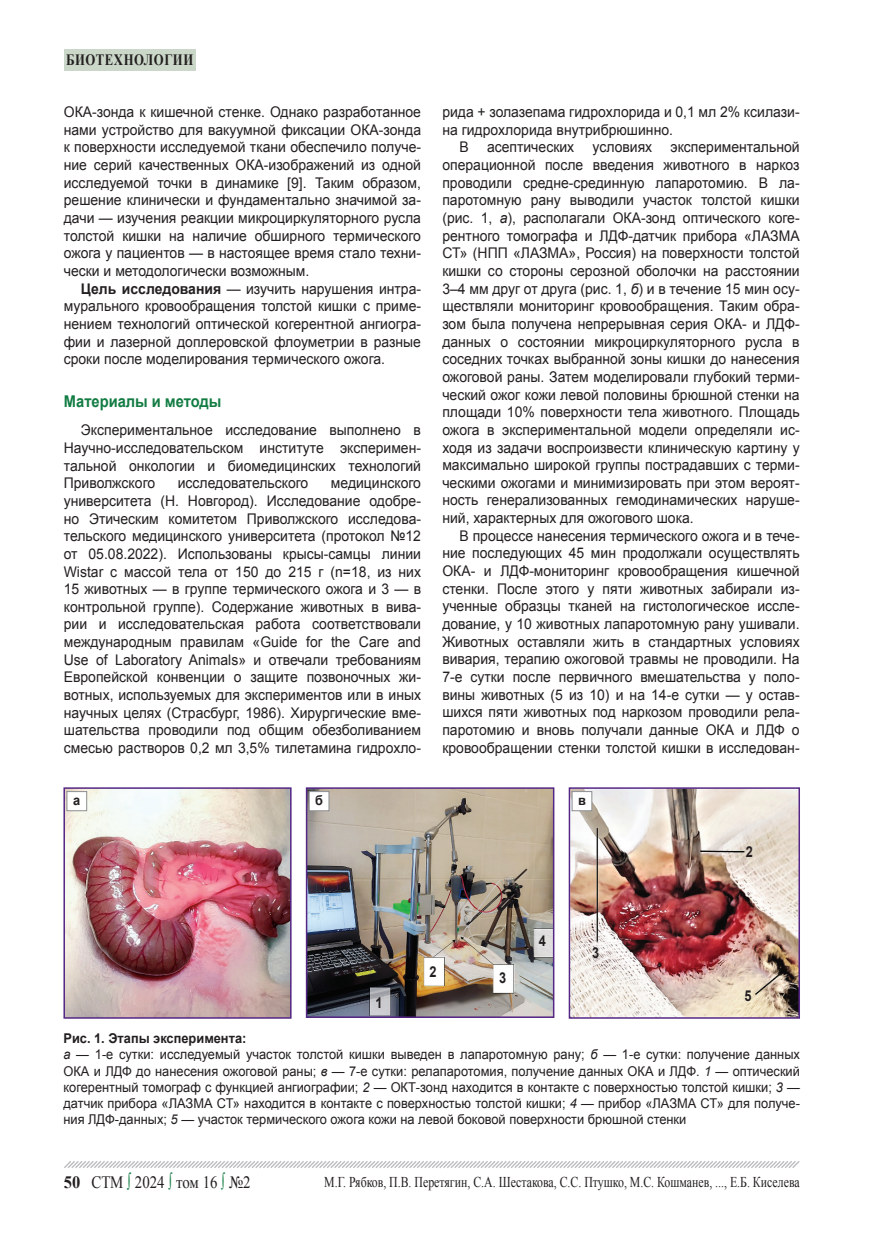
<style>
.page{position:relative;width:872px;height:1234px;background:#fff}
.page>*{position:absolute;margin:0;border:0;box-sizing:border-box;transform-origin:0 0}
.t1{font:17.4px "Times New Roman";color:#231f20;scale:.86 1}
.t2{font:700 16.2px "Arial";color:#127c43;scale:.9 1}
.t3{font:700 15.75px "Times New Roman";letter-spacing:.04em;color:#231f20;scale:.81 1}
.t4{font:15px "Times New Roman";color:#231f20;scale:.79 1}
.t5{font:700 15px "Arial";color:#231f20;scale:.85 1}
.t6{font:14.7px/17.7px "Arial";color:#231f20;text-align:justify;scale:.95 1}
.t7{font:13.5px/16.2px "Arial";color:#231f20;scale:.95 1}
.t8{font:700 13.5px "Arial";color:#231f20;scale:.95 1}
.s1{font-weight:700}
.s2{font-style:italic}
.s3{color:#127c43}
</style>
<div class="page">
<svg style="left:64px;top:1161px;width:736px;height:7px"></svg>
<div style="left:64px;top:49px;width:132px;height:21px;background:#cbd8c9"></div>
<img style="left:66px;top:790px;width:222px;height:225px">
<div style="left:63px;top:787px;width:228px;height:231px;border:2px solid #542685"></div>
<img style="left:309px;top:790px;width:242px;height:224px">
<div style="left:306px;top:787px;width:248px;height:230px;border:2px solid #542685"></div>
<img style="left:571px;top:790px;width:226px;height:225px">
<div style="left:568px;top:787px;width:232px;height:231px;border:2px solid #542685"></div>
<div style="left:67px;top:791px;width:20px;height:19px;background:#fff"></div>
<div style="left:67px;top:791px;width:20px;height:20px;border:1px solid #8b8d90"></div>
<div style="left:309px;top:791px;width:20px;height:19px;background:#fff"></div>
<div style="left:309px;top:791px;width:20px;height:20px;border:1px solid #8b8d90"></div>
<div style="left:572px;top:791px;width:20px;height:19px;background:#fff"></div>
<div style="left:571px;top:791px;width:21px;height:20px;border:1px solid #8b8d90"></div>
<p class="t3" style="left:66px;top:48px;width:158px">биотехнологии</p>
<p class="t6" style="left:64px;top:103px;width:377px">ОКА-зонда к кишечной стенке. Однако разработанное нами устройство для вакуумной фиксации ОКА-зонда к поверхности исследуемой ткани обеспечило получе&shy;ние серий качественных ОКА-изображений из одной исследуемой точки в динамике [9]. Таким образом, решение клинически и фундаментально значимой за&shy;дачи — изучения реакции микроциркуляторного русла толстой кишки на наличие обширного термического ожога у пациентов — в настоящее время стало техни&shy;чески и методологически возможным.</p>
<p class="t6" style="left:64px;top:279px;width:377px;text-indent:17px"><span class="s1">Цель исследования</span> — изучить нарушения интра&shy;мурального кровообращения толстой кишки с приме&shy;нением технологий оптической когерентной ангиогра&shy;фии и лазерной доплеровской флоуметрии в разные сроки после моделирования термического ожога.</p>
<p class="t2" style="left:64px;top:390px;width:177px">Материалы и методы</p>
<p class="t6" style="left:64px;top:421px;width:377px;text-indent:17px">Экспериментальное исследование выполнено в Научно-исследовательском институте эксперимен&shy;тальной онкологии и биомедицинских технологий Приволжского</p>
<p class="t6" style="left:64px;top:474px;width:377px;text-indent:267px">медицинского университета (Н. Новгород). Исследование одобре&shy;но Этическим комитетом Приволжского исследова&shy;тельского медицинского университета (протокол №12 от 05.08.2022). Использованы крысы-самцы линии Wistar с массой тела от 150 до 215 г (n=18, из них 15 животных — в группе термического ожога и 3 — в контрольной группе). Содержание животных в вива&shy;рии и исследовательская работа соответствовали международным правилам «Guide for the Care and Use of Laboratory Animals» и отвечали требованиям Европейской конвенции о защите позвоночных жи&shy;вотных, используемых для экспериментов или в иных научных целях (Страсбург, 1986). Хирургические вме&shy;шательства проводили под общим обезболиванием смесью растворов 0,2 мл 3,5% тилетамина гидрохло-</p>
<p class="t6" style="left:178px;top:474px;width:139px">исследовательского</p>
<p class="t6" style="left:442px;top:103px;width:377px">рида + золазепама гидрохлорида и 0,1 мл 2% ксилази&shy;на гидрохлорида внутрибрюшинно.</p>
<p class="t6" style="left:442px;top:138px;width:377px;text-indent:17px">В асептических условиях экспериментальной операционной после введения животного в наркоз проводили средне-срединную лапаротомию. В ла&shy;паротомную рану выводили участок толстой кишки (рис. 1, <span class="s2">а</span>), располагали ОКА-зонд оптического коге&shy;рентного томографа и ЛДФ-датчик прибора «ЛАЗМА СТ» (НПП «ЛАЗМА», Россия) на поверхности толстой кишки со стороны серозной оболочки на расстоянии 3–4 мм друг от друга (рис. 1, <span class="s2">б</span>) и в течение 15 мин осу&shy;ществляли мониторинг кровообращения. Таким обра&shy;зом была получена непрерывная серия ОКА- и ЛДФ&shy;данных о состоянии микроциркуляторного русла в соседних точках выбранной зоны кишки до нанесения ожоговой раны. Затем моделировали глубокий терми&shy;ческий ожог кожи левой половины брюшной стенки на площади 10% поверхности тела животного. Площадь ожога в экспериментальной модели определяли ис&shy;ходя из задачи воспроизвести клиническую картину у максимально широкой группы пострадавших с терми&shy;ческими ожогами и минимизировать при этом вероят&shy;ность генерализованных гемодинамических наруше&shy;ний, характерных для ожогового шока.</p>
<p class="t6" style="left:442px;top:526px;width:377px;text-indent:17px">В процессе нанесения термического ожога и в тече&shy;ние последующих 45 мин продолжали осуществлять ОКА- и ЛДФ-мониторинг кровообращения кишечной стенки. После этого у пяти животных забирали из&shy;ученные образцы тканей на гистологическое иссле&shy;дование, у 10 животных лапаротомную рану ушивали.<br>Животных оставляли жить в стандартных условиях вивария, терапию ожоговой травмы не проводили. На 7-е сутки после первичного вмешательства у поло&shy;вины животных (5 из 10) и на 14-е сутки — у остав&shy;шихся пяти животных под наркозом проводили рела&shy;паротомию и вновь получали данные ОКА и ЛДФ о кровообращении стенки толстой кишки в исследован-</p>
<p class="t8" style="left:73px;top:790px;width:9px">а</p>
<p class="t8" style="left:315px;top:790px;width:10px">б</p>
<p class="t8" style="left:578px;top:790px;width:10px">в</p>
<p class="t5" style="left:375px;top:992px;width:10px">1</p>
<p class="t5" style="left:429px;top:961px;width:10px">2</p>
<p class="t5" style="left:499px;top:967px;width:10px">3</p>
<p class="t5" style="left:538px;top:930px;width:10px">4</p>
<p class="t5" style="left:592px;top:942px;width:10px">3</p>
<p class="t5" style="left:746px;top:840px;width:10px">2</p>
<p class="t5" style="left:744px;top:985px;width:10px">5</p>
<p class="t7" style="left:63px;top:1029px;width:777px"><span class="s1">Рис. 1. Этапы эксперимента:<br></span><span class="s2">а</span> — 1-е сутки: исследуемый участок толстой кишки выведен в лапаротомную рану; <span class="s2">б</span> — 1-е сутки: получение данных ОКА и ЛДФ до нанесения ожоговой раны; <span class="s2">в</span> — 7-е сутки: релапаротомия, получение данных ОКА и ЛДФ. <span class="s2">1</span> — оптический когерентный томограф с функцией ангиографии; <span class="s2">2</span> — ОКТ-зонд находится в контакте с поверхностью толстой кишки; <span class="s2">3</span> — датчик прибора «ЛАЗМА СТ» находится в контакте с поверхностью толстой кишки; <span class="s2">4</span> — прибор «ЛАЗМА СТ» для получе&shy;ния ЛДФ-данных; <span class="s2">5</span> — участок термического ожога кожи на левой боковой поверхности брюшной стенки</p>
<p class="t1" style="left:64px;top:1170px;width:219px"><span class="s1">50</span> СТМ <span class="s3">∫</span> 2024 <span class="s3">∫</span> том 16 <span class="s3">∫</span> №2</p>
<p class="t4" style="left:324px;top:1171px;width:603px">М.Г. Рябков, П.В. Перетягин, С.А. Шестакова, С.С. Птушко, М.С. Кошманев, ..., Е.Б. Киселева</p>
</div>
